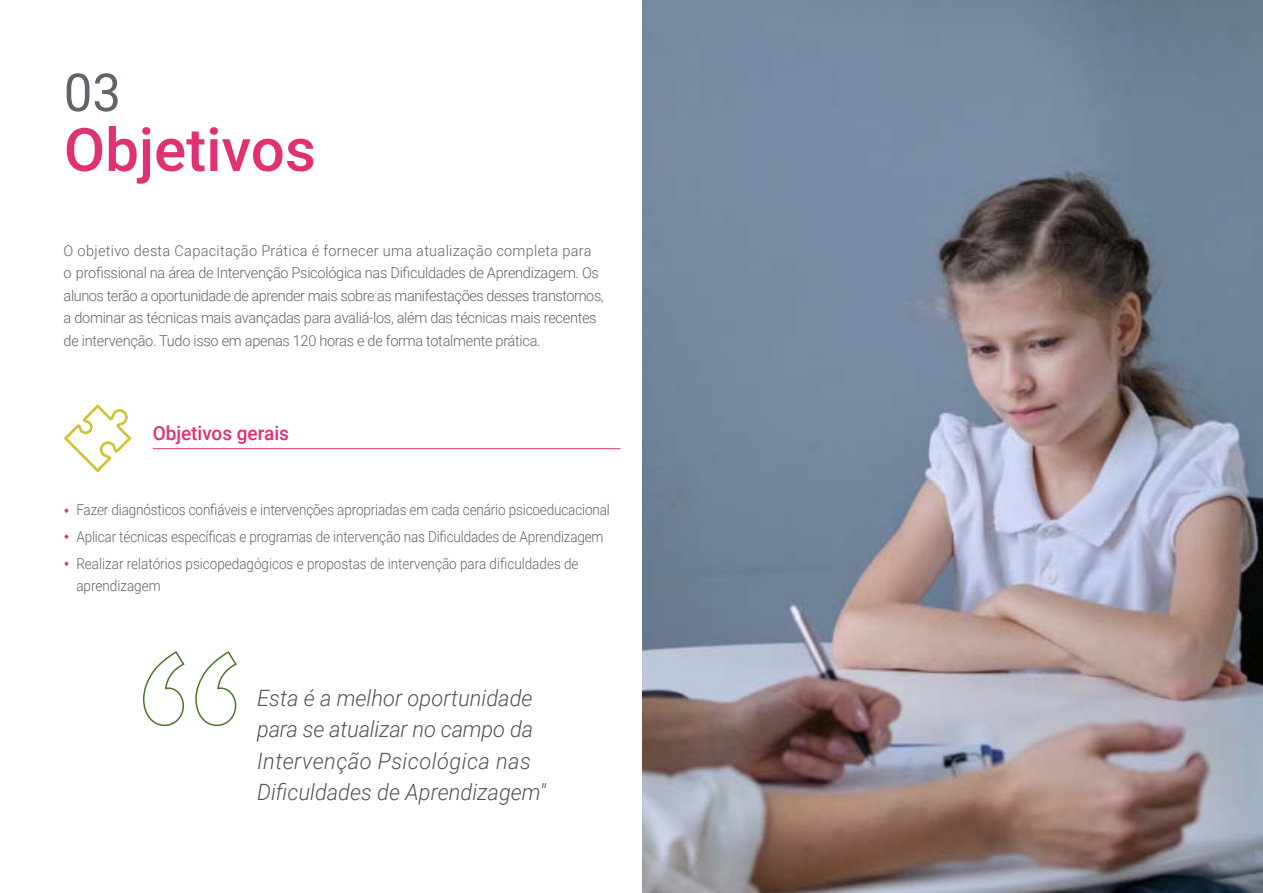
<style>
.page{position:relative;width:1263px;height:893px;background:#fff}
.page>*{position:absolute;margin:0;border:0;box-sizing:border-box;transform-origin:0 0}
.t1{font:500 60px "Roboto";color:#df3174}
.t2{font:52.5px "Roboto";color:#61646a}
.t3{font:italic 300 22.5px/31.5px "Roboto";color:#52555b}
.t4{font:500 19.5px "Roboto";color:#e03072}
.t5{font:300 15px/22.5px "Roboto";letter-spacing:-.01em;color:#61646a}
.t6{font:300 15px/26.7px "Roboto";letter-spacing:-.01em;color:#61646a;scale:.9 1}
</style>
<div class="page">
<img style="left:642px;top:0;width:621px;height:893px">
<hr style="left:153px;top:448px;width:467px;height:1px;background:#e03072">
<svg style="left:64px;top:404px;width:68px;height:68px"></svg>
<svg style="left:143px;top:651px;width:94px;height:76px"></svg>
<h2 class="t2" style="left:64px;top:56px;width:59px">03</h2>
<h1 class="t1" style="left:64px;top:108px;width:254px">Objetivos</h1>
<p class="t5" style="left:64px;top:239px;width:541px">O objetivo desta Capacitação Prática é fornecer uma atualização completa para<br>o profissional na área de Intervenção Psicológica nas Dificuldades de Aprendizagem. Os alunos terão a oportunidade de aprender mais sobre as manifestações desses transtornos, a dominar as técnicas mais avançadas para avaliá-los, além das técnicas mais recentes de intervenção. Tudo isso em apenas 120 horas e de forma totalmente prática.</p>
<h3 class="t4" style="left:153px;top:420px;width:138px">Objetivos gerais</h3>
<p class="t6" style="left:76px;top:496px;width:594px">Fazer diagnósticos confiáveis e intervenções apropriadas em cada cenário psicoeducacional<br>Aplicar técnicas específicas e programas de intervenção nas Dificuldades de Aprendizagem<br>Realizar relatórios psicopedagógicos e propostas de intervenção para dificuldades de</p>
<p class="t6" style="left:76px;top:572px;width:95px">aprendizagem</p>
<h3 class="t3" style="left:257px;top:681px;width:290px">Esta é a melhor oportunidade para se atualizar no campo da<br>Intervenção Psicológica nas<br>Dificuldades de Aprendizagem"</h3>
</div>
